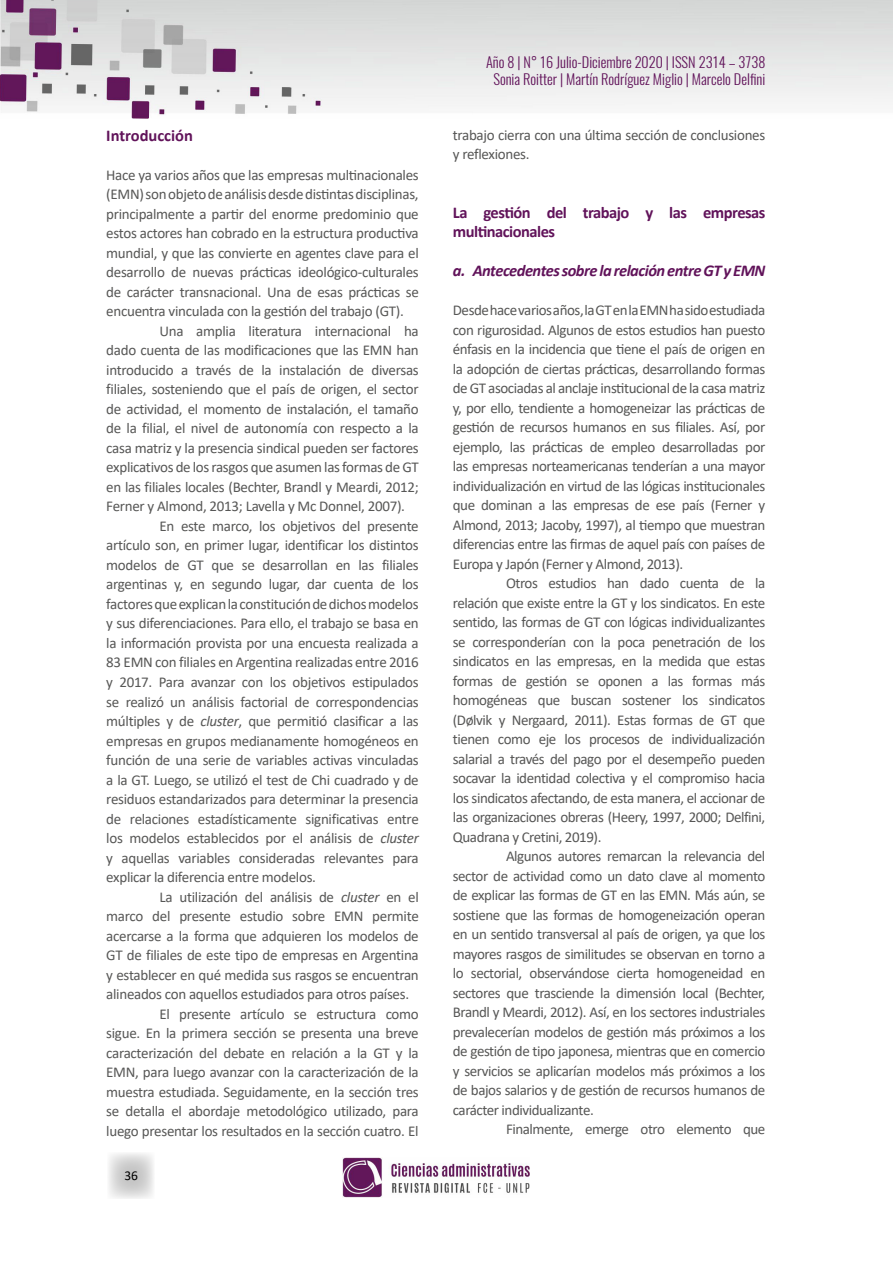
<style>
.page{position:relative;width:893px;height:1263px;background:#fff}
.page>*{position:absolute;margin:0;border:0;box-sizing:border-box;transform-origin:0 0}
.t1{font:700 16.5px/19.5px "Calibri";letter-spacing:-.03em;color:#61135a}
.t2{font:italic 700 16.5px "Calibri";letter-spacing:-.03em;color:#61135a}
.t3{font:700 16.5px "Calibri";color:#61135a}
.t4{font:15px/19.5px "Calibri";letter-spacing:-.02em;color:#575756;text-align:justify}
.t5{font:300 14.4px/17.2px "Oswald";color:#61135a;text-align:center}
.t6{font:13.5px "Calibri";color:#000}
.s1{font-style:italic}
</style>
<div class="page">
<svg style="left:108px;top:1153px;width:46px;height:46px"></svg>
<img style="left:0;top:0;width:893px;height:119px">
<img style="left:342px;top:1157px;width:187px;height:41px">
<p class="t3" style="left:106px;top:124px;width:88px">Introducción</p>
<p class="t4" style="left:106px;top:165px;width:314px">Hace ya varios años que las empresas multinacionales</p>
<p class="t4" style="left:106px;top:184px;width:314px">(EMN) son objeto de análisis desde distintas disciplinas,</p>
<p class="t4" style="left:106px;top:204px;width:314px">principalmente a partir del enorme predominio que</p>
<p class="t4" style="left:106px;top:223px;width:314px">estos actores han cobrado en la estructura productiva</p>
<p class="t4" style="left:106px;top:243px;width:314px">mundial, y que las convierte en agentes clave para el</p>
<p class="t4" style="left:106px;top:262px;width:314px">desarrollo de nuevas prácticas ideológico-culturales</p>
<p class="t4" style="left:106px;top:282px;width:314px">de carácter transnacional. Una de esas prácticas se</p>
<p class="t4" style="left:106px;top:301px;width:299px">encuentra vinculada con la gestión del trabajo (GT).</p>
<p class="t4" style="left:159px;top:321px;width:261px">Una amplia literatura internacional ha</p>
<p class="t4" style="left:106px;top:340px;width:314px">dado cuenta de las modificaciones que las EMN han</p>
<p class="t4" style="left:106px;top:360px;width:314px">introducido a través de la instalación de diversas</p>
<p class="t4" style="left:106px;top:379px;width:314px">filiales, sosteniendo que el país de origen, el sector</p>
<p class="t4" style="left:106px;top:399px;width:314px">de actividad, el momento de instalación, el tamaño</p>
<p class="t4" style="left:106px;top:418px;width:314px">de la filial, el nivel de autonomía con respecto a la</p>
<p class="t4" style="left:106px;top:438px;width:314px">casa matriz y la presencia sindical pueden ser factores</p>
<p class="t4" style="left:106px;top:457px;width:314px">explicativos de los rasgos que asumen las formas de GT</p>
<p class="t4" style="left:106px;top:477px;width:314px">en las filiales locales (Bechter, Brandl y Meardi, 2012;</p>
<p class="t4" style="left:106px;top:496px;width:300px">Ferner y Almond, 2013; Lavella y Mc Donnel, 2007).</p>
<p class="t4" style="left:159px;top:516px;width:261px">En este marco, los objetivos del presente</p>
<p class="t4" style="left:106px;top:535px;width:314px">artículo son, en primer lugar, identificar los distintos</p>
<p class="t4" style="left:106px;top:555px;width:314px">modelos de GT que se desarrollan en las filiales</p>
<p class="t4" style="left:106px;top:574px;width:314px">argentinas y, en segundo lugar, dar cuenta de los</p>
<p class="t4" style="left:106px;top:594px;width:314px">factores que explican la constitución de dichos modelos</p>
<p class="t4" style="left:106px;top:613px;width:314px">y sus diferenciaciones. Para ello, el trabajo se basa en</p>
<p class="t4" style="left:106px;top:633px;width:314px">la información provista por una encuesta realizada a</p>
<p class="t4" style="left:106px;top:652px;width:314px">83 EMN con filiales en Argentina realizadas entre 2016</p>
<p class="t4" style="left:106px;top:672px;width:314px">y 2017. Para avanzar con los objetivos estipulados</p>
<p class="t4" style="left:106px;top:691px;width:314px">se realizó un análisis factorial de correspondencias</p>
<p class="t4" style="left:106px;top:711px;width:314px">múltiples y de <span class="s1">cluster</span>, que permitió clasificar a las</p>
<p class="t4" style="left:106px;top:730px;width:314px">empresas en grupos medianamente homogéneos en</p>
<p class="t4" style="left:106px;top:750px;width:314px">función de una serie de variables activas vinculadas</p>
<p class="t4" style="left:106px;top:769px;width:314px">a la GT. Luego, se utilizó el test de Chi cuadrado y de</p>
<p class="t4" style="left:106px;top:789px;width:314px">residuos estandarizados para determinar la presencia</p>
<p class="t4" style="left:106px;top:808px;width:314px">de relaciones estadísticamente significativas entre</p>
<p class="t4" style="left:106px;top:828px;width:314px">los modelos establecidos por el análisis de <span class="s1">cluster</span></p>
<p class="t4" style="left:106px;top:847px;width:314px">y aquellas variables consideradas relevantes para</p>
<p class="t4" style="left:106px;top:867px;width:211px">explicar la diferencia entre modelos.</p>
<p class="t4" style="left:159px;top:886px;width:261px">La utilización del análisis de <span class="s1">cluster</span> en el</p>
<p class="t4" style="left:106px;top:906px;width:314px">marco del presente estudio sobre EMN permite</p>
<p class="t4" style="left:106px;top:925px;width:314px">acercarse a la forma que adquieren los modelos de</p>
<p class="t4" style="left:106px;top:945px;width:314px">GT de filiales de este tipo de empresas en Argentina</p>
<p class="t4" style="left:106px;top:964px;width:314px">y establecer en qué medida sus rasgos se encuentran</p>
<p class="t4" style="left:106px;top:984px;width:304px">alineados con aquellos estudiados para otros países.</p>
<p class="t4" style="left:159px;top:1003px;width:261px">El presente artículo se estructura como</p>
<p class="t4" style="left:106px;top:1023px;width:314px">sigue. En la primera sección se presenta una breve</p>
<p class="t4" style="left:106px;top:1042px;width:314px">caracterización del debate en relación a la GT y la</p>
<p class="t4" style="left:106px;top:1062px;width:314px">EMN, para luego avanzar con la caracterización de la</p>
<p class="t4" style="left:106px;top:1081px;width:314px">muestra estudiada. Seguidamente, en la sección tres</p>
<p class="t4" style="left:106px;top:1101px;width:314px">se detalla el abordaje metodológico utilizado, para</p>
<p class="t4" style="left:106px;top:1120px;width:314px">luego presentar los resultados en la sección cuatro. El</p>
<p class="t6" style="left:124px;top:1166px;width:15px">36</p>
<p class="t5" style="left:486px;top:52px;width:281px">Año 8 | N° 16 Julio-Diciembre 2020 | ISSN 2314 – 3738<br>Sonia Roitter | Martín Rodríguez Miglio | Marcelo Delfini</p>
<p class="t4" style="left:453px;top:125px;width:314px">trabajo cierra con una última sección de conclusiones y reflexiones.</p>
<p class="t1" style="left:453px;top:202px;width:314px">La gestión del trabajo y las empresas multinacionales</p>
<p class="t2" style="left:453px;top:259px;width:314px">a. Antecedentes sobre la relación entre GT y EMN</p>
<p class="t4" style="left:453px;top:300px;width:314px">Desde hace varios años, la GT en la EMN ha sido estudiada con rigurosidad. Algunos de estos estudios han puesto énfasis en la incidencia que tiene el país de origen en la adopción de ciertas prácticas, desarrollando formas de GT asociadas al anclaje institucional de la casa matriz y, por ello, tendiente a homogeneizar las prácticas de gestión de recursos humanos en sus filiales. Así, por ejemplo, las prácticas de empleo desarrolladas por las empresas norteamericanas tenderían a una mayor individualización en virtud de las lógicas institucionales que dominan a las empresas de ese país (Ferner y Almond, 2013; Jacoby, 1997), al tiempo que muestran diferencias entre las firmas de aquel país con países de Europa y Japón (Ferner y Almond, 2013).</p>
<p class="t4" style="left:453px;top:573px;width:314px;text-indent:53px">Otros estudios han dado cuenta de la relación que existe entre la GT y los sindicatos. En este sentido, las formas de GT con lógicas individualizantes se corresponderían con la poca penetración de los sindicatos en las empresas, en la medida que estas formas de gestión se oponen a las formas más homogéneas que buscan sostener los sindicatos (Dølvik y Nergaard, 2011). Estas formas de GT que tienen como eje los procesos de individualización salarial a través del pago por el desempeño pueden socavar la identidad colectiva y el compromiso hacia los sindicatos afectando, de esta manera, el accionar de las organizaciones obreras (Heery, 1997, 2000; Delfini, Quadrana y Cretini, 2019).</p>
<p class="t4" style="left:453px;top:846px;width:314px;text-indent:53px">Algunos autores remarcan la relevancia del sector de actividad como un dato clave al momento de explicar las formas de GT en las EMN. Más aún, se sostiene que las formas de homogeneización operan en un sentido transversal al país de origen, ya que los mayores rasgos de similitudes se observan en torno a lo sectorial, observándose cierta homogeneidad en sectores que trasciende la dimensión local (Bechter, Brandl y Meardi, 2012). Así, en los sectores industriales prevalecerían modelos de gestión más próximos a los de gestión de tipo japonesa, mientras que en comercio y servicios se aplicarían modelos más próximos a los de bajos salarios y de gestión de recursos humanos de carácter individualizante.</p>
<p class="t4" style="left:506px;top:1119px;width:261px">Finalmente, emerge otro elemento que</p>
</div>
